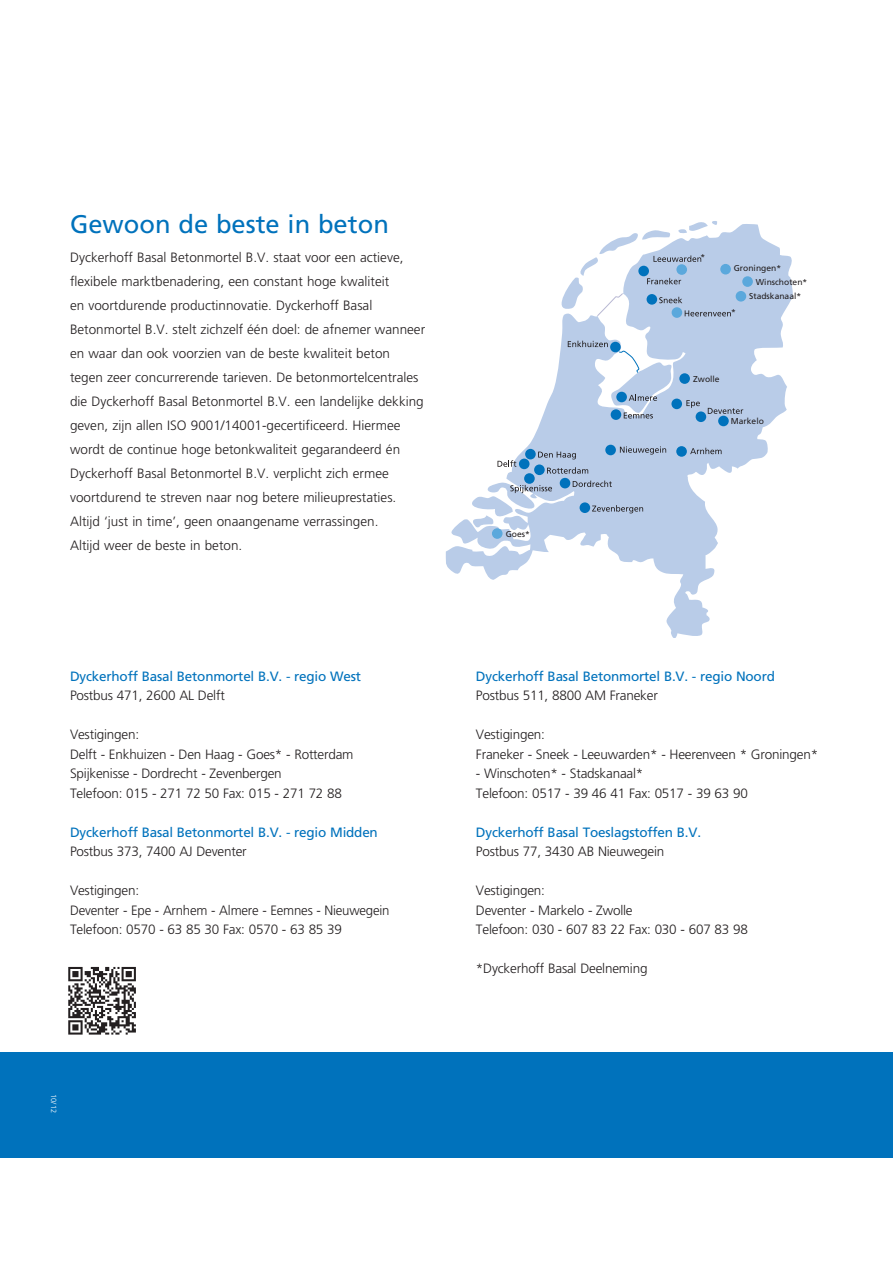
<style>
.page{position:relative;width:893px;height:1263px;background:#fff}
.page>*{position:absolute;margin:0;border:0;box-sizing:border-box;transform-origin:0 0}
.t1{font:25.5px "Frutiger";color:#0072bc}
.t2{font:300 13.5px/24px "Frutiger";color:#231f20}
.t3{font:13.5px "Frutiger";letter-spacing:-.015em;color:#0072bc}
.t4{font:8.55px "Frutiger";color:#231f20}
.t5{font:300 7.5px "Frutiger";color:#fff}
</style>
<div class="page">
<div style="left:0;top:1052px;width:893px;height:105px;background:#0072bc"></div>
<svg style="left:446px;top:224px;width:347px;height:414px"></svg>
<div style="left:671px;top:399px;width:11px;height:10px;background:#0072bc;border-radius:50%"></div>
<div style="left:679px;top:373px;width:11px;height:11px;background:#0072bc;border-radius:50%"></div>
<div style="left:696px;top:411px;width:10px;height:11px;background:#0072bc;border-radius:50%"></div>
<div style="left:718px;top:416px;width:11px;height:10px;background:#0072bc;border-radius:50%"></div>
<svg style="left:686px;top:400px;width:14px;height:8px"></svg>
<svg style="left:690px;top:448px;width:32px;height:6px"></svg>
<div style="left:676px;top:446px;width:11px;height:11px;background:#0072bc;border-radius:50%"></div>
<div style="left:492px;top:528px;width:10px;height:11px;background:#5ba8dc;border-radius:50%"></div>
<div style="left:736px;top:291px;width:10px;height:11px;background:#5ba8dc;border-radius:50%"></div>
<div style="left:742px;top:276px;width:11px;height:11px;background:#5ba8dc;border-radius:50%"></div>
<svg style="left:620px;top:446px;width:46px;height:9px"></svg>
<div style="left:605px;top:445px;width:11px;height:10px;background:#0072bc;border-radius:50%"></div>
<svg style="left:708px;top:408px;width:35px;height:6px"></svg>
<div style="left:534px;top:464px;width:11px;height:11px;background:#0072bc;border-radius:50%"></div>
<div style="left:519px;top:459px;width:10px;height:10px;background:#0072bc;border-radius:50%"></div>
<svg style="left:547px;top:467px;width:41px;height:7px"></svg>
<svg style="left:497px;top:460px;width:19px;height:7px"></svg>
<div style="left:525px;top:449px;width:11px;height:10px;background:#0072bc;border-radius:50%"></div>
<svg style="left:538px;top:452px;width:38px;height:7px"></svg>
<div style="left:524px;top:473px;width:11px;height:11px;background:#0072bc;border-radius:50%"></div>
<svg style="left:462px;top:482px;width:90px;height:46px"></svg>
<div style="left:672px;top:307px;width:10px;height:11px;background:#5ba8dc;border-radius:50%"></div>
<svg style="left:548px;top:221px;width:183px;height:95px"></svg>
<div style="left:611px;top:409px;width:10px;height:11px;background:#0072bc;border-radius:50%"></div>
<svg style="left:568px;top:341px;width:104px;height:77px"></svg>
<div style="left:560px;top:478px;width:10px;height:10px;background:#0072bc;border-radius:50%"></div>
<svg style="left:573px;top:481px;width:39px;height:6px"></svg>
<div style="left:580px;top:502px;width:10px;height:11px;background:#0072bc;border-radius:50%"></div>
<svg style="left:592px;top:505px;width:51px;height:8px"></svg>
<svg style="left:68px;top:967px;width:68px;height:67px"></svg>
<h1 class="t1" style="left:70px;top:209px;width:320px">Gewoon de beste in beton</h1>
<p class="t2" style="left:70px;top:245px;width:357px">Dyckerhoff Basal Betonmortel B.V. staat voor een actieve, flexibele marktbenadering, een constant hoge kwaliteit<br>en voortdurende productinnovatie. Dyckerhoff Basal Betonmortel B.V. stelt zichzelf één doel: de afnemer wanneer en waar dan ook voorzien van de beste kwaliteit beton tegen zeer concurrerende tarieven. De betonmortelcentrales die Dyckerhoff Basal Betonmortel b.v. een landelijke dekking geven, zijn allen ISO 9001/14001-gecertificeerd. Hiermee wordt de continue hoge betonkwaliteit gegarandeerd én Dyckerhoff Basal Betonmortel B.V. verplicht zich ermee voortdurend te streven naar nog betere milieuprestaties.<br>Altijd ‘just in time’, geen onaangename verrassingen.<br>Altijd weer de beste in beton.</p>
<p class="t3" style="left:70px;top:668px;width:292px">Dyckerhoff Basal Betonmortel b .v. - regio West</p>
<p class="t2" style="left:70px;top:684px;width:156px">Postbus 471, 2600 AL Delft</p>
<p class="t2" style="left:70px;top:725px;width:285px;line-height:19.5px">Vestigingen:<br>Delft - Enkhuizen - Den Haag - Goes* - Rotterdam Spijkenisse - Dordrecht - Zevenbergen<br>Telefoon: 015 - 271 72 50 Fax: 015 - 271 72 88</p>
<p class="t3" style="left:70px;top:824px;width:309px">Dyckerhoff Basal Betonmortel b .v. - regio Midden</p>
<p class="t2" style="left:70px;top:840px;width:178px">Postbus 373, 7400 AJ Deventer</p>
<p class="t2" style="left:70px;top:881px;width:321px;line-height:19.5px">Vestigingen:<br>Deventer - Epe - Arnhem - Almere - Eemnes - Nieuwegein<br>Telefoon: 0570 - 63 85 30 Fax: 0570 - 63 85 39</p>
<p class="t5" style="left:58px;top:1094px;width:20px;rotate:90deg">10/12</p>
<p class="t4" style="left:506px;top:529px;width:26px">Goes*</p>
<p class="t4" style="left:700px;top:252px;width:6px">*</p>
<p class="t4" style="left:734px;top:263px;width:49px">Groningen*</p>
<p class="t4" style="left:749px;top:291px;width:53px">Stadskanaal*</p>
<p class="t4" style="left:756px;top:277px;width:53px">Winschoten*</p>
<p class="t4" style="left:731px;top:307px;width:6px">*</p>
<p class="t4" style="left:693px;top:374px;width:28px">Zwolle</p>
<p class="t4" style="left:731px;top:416px;width:35px">Markelo</p>
<p class="t3" style="left:476px;top:668px;width:301px">Dyckerhoff Basal Betonmortel b .v. - regio Noord</p>
<p class="t2" style="left:476px;top:684px;width:183px">Postbus 511, 8800 AM Franeker</p>
<p class="t2" style="left:476px;top:725px;width:344px;line-height:19.5px">Vestigingen:<br>Franeker - Sneek - Leeuwarden* - Heerenveen * Groningen*</p>
<p class="t2" style="left:476px;top:764px;width:273px;line-height:19.5px">- Winschoten* - Stadskanaal*<br>Telefoon: 0517 - 39 46 41 Fax: 0517 - 39 63 90</p>
<p class="t3" style="left:476px;top:824px;width:227px">Dyckerhoff Basal Toeslagstoffen b .v.</p>
<p class="t2" style="left:476px;top:840px;width:190px">Postbus 77, 3430 AB Nieuwegein</p>
<p class="t2" style="left:476px;top:881px;width:273px;line-height:19.5px">Vestigingen:<br>Deventer - Markelo - Zwolle<br>Telefoon: 030 - 607 83 22 Fax: 030 - 607 83 98</p>
<p class="t2" style="left:476px;top:957px;width:173px">*Dyckerhoff Basal Deelneming</p>
</div>
